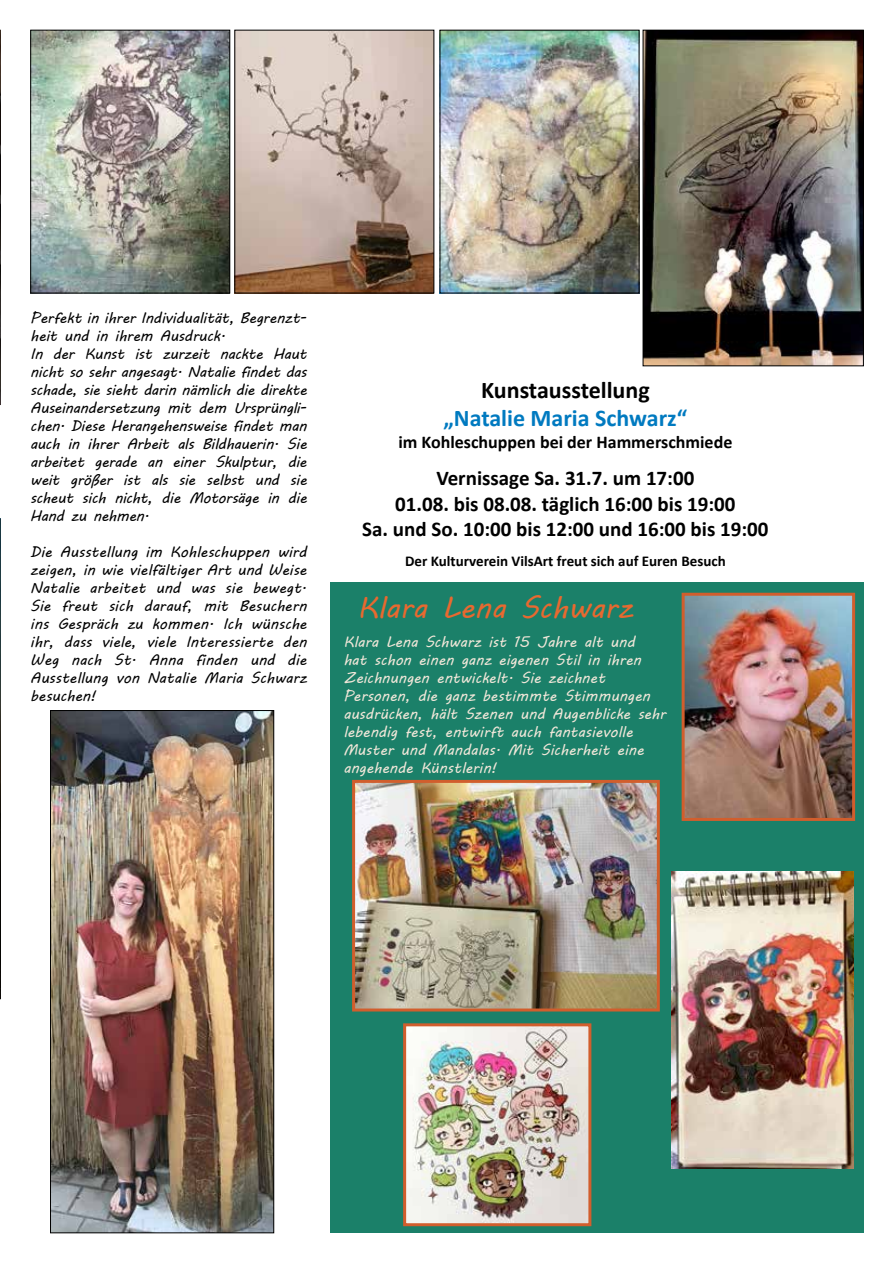
<style>
.page{position:relative;width:893px;height:1263px;background:#fff}
.page>*{position:absolute;margin:0;border:0;box-sizing:border-box;transform-origin:0 0}
.t1{font:30px "MV Boli";color:#e86930}
.t2{font:700 24px "Calibri";color:#007ac0}
.t3{font:700 24px "Calibri";color:#000}
.t4{font:700 21px/25.2px "Calibri";color:#000;text-align:center}
.t5{font:700 18px "Calibri";color:#000}
.t6{font:15px/18px "MV Boli";letter-spacing:-.02em;color:#000}
.t7{font:15px/18px "MV Boli";color:#f1e7d9}
.t8{font:700 15px "Calibri";color:#000}
</style>
<div class="page">
<div style="left:330px;top:583px;width:534px;height:650px;background:#1b8069"></div>
<svg style="left:0;top:30px;width:1px;height:375px"></svg>
<img style="left:686px;top:597px;width:165px;height:220px">
<div style="left:682px;top:593px;width:173px;height:228px;border:3px solid #d15e2d"></div>
<img style="left:645px;top:32px;width:217px;height:332px">
<div style="left:643px;top:30px;width:221px;height:336px;border:1px solid #000"></div>
<img style="left:32px;top:32px;width:196px;height:259px">
<div style="left:30px;top:30px;width:200px;height:263px;border:1px solid #000"></div>
<img style="left:442px;top:32px;width:195px;height:259px">
<svg style="left:0;top:518px;width:1px;height:481px"></svg>
<img style="left:52px;top:712px;width:220px;height:519px">
<div style="left:50px;top:710px;width:224px;height:523px;border:1px solid #000"></div>
<img style="left:236px;top:32px;width:196px;height:259px">
<img style="left:407px;top:1027px;width:180px;height:195px">
<div style="left:403px;top:1023px;width:188px;height:203px;border:3px solid #d15e2d"></div>
<img style="left:356px;top:784px;width:300px;height:223px">
<div style="left:352px;top:780px;width:308px;height:231px;border:3px solid #d15e2d"></div>
<img style="left:672px;top:872px;width:182px;height:296px">
<p class="t6" style="left:30px;top:309px;width:278px">Perfekt in ihrer Individualität, Begrenzt&shy;heit und in ihrem Ausdruck.<br>In der Kunst ist zurzeit nackte Haut nicht so sehr angesagt. Natalie findet das schade, sie sieht darin nämlich die direkte Auseinandersetzung mit dem Ursprüngli&shy;chen. Diese Herangehensweise findet man auch in ihrer Arbeit als Bildhauerin. Sie arbeitet gerade an einer Skulptur, die weit größer ist als sie selbst und sie scheut sich nicht, die Motorsäge in die Hand zu nehmen.</p>
<p class="t6" style="left:30px;top:543px;width:278px;text-align:justify">Die Ausstellung im Kohleschuppen wird zeigen, in wie vielfältiger Art und Weise Natalie arbeitet und was sie bewegt.<br>Sie freut sich darauf, mit Besuchern ins Gespräch zu kommen. Ich wünsche ihr, dass viele, viele Interessierte den Weg nach St. Anna finden und die Ausstellung von Natalie Maria Schwarz besuchen!</p>
<h2 class="t3" style="left:481px;top:373px;width:170px">Kunstausstellung</h2>
<h2 class="t2" style="left:443px;top:402px;width:245px">„Natalie Maria Schwarz“</h2>
<p class="t5" style="left:398px;top:429px;width:336px">im Kohleschuppen bei der Hammerschmiede</p>
<h3 class="t4" style="left:362px;top:465px;width:408px">Vernissage Sa. 31.7. um 17:00<br>01.08. bis 08.08. täglich 16:00 bis 19:00<br>Sa. und So. 10:00 bis 12:00 und 16:00 bis 19:00</h3>
<p class="t8" style="left:405px;top:550px;width:322px">Der Kulturverein VilsArt freut sich auf Euren Besuch</p>
<h1 class="t1" style="left:357px;top:587px;width:277px">Klara Lena Schwarz</h1>
<p class="t7" style="left:343px;top:632px;width:324px">Klara Lena Schwarz ist 15 Jahre alt und<br>hat schon einen ganz eigenen Stil in ihren Zeichnungen entwickelt. Sie zeichnet Personen, die ganz bestimmte Stimmungen ausdrücken, hält Szenen und Augenblicke sehr lebendig fest, entwirft auch fantasievolle Muster und Mandalas. Mit Sicherheit eine angehende Künstlerin!</p>
</div>
